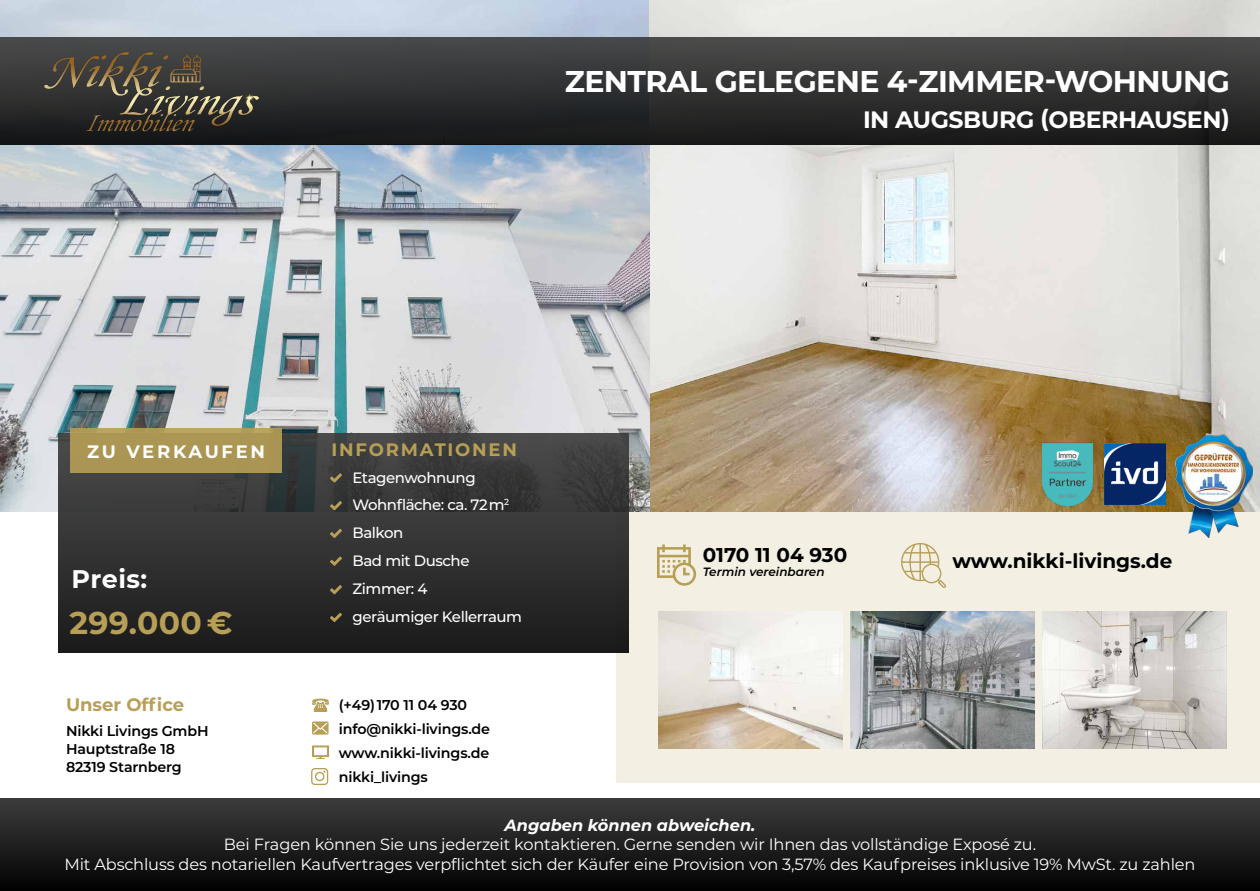
<style>
.page{position:relative;width:1260px;height:891px;background:#fff}
.page>*{position:absolute;margin:0;border:0;box-sizing:border-box;transform-origin:0 0}
.t1{font:700 31.5px "Montserrat";letter-spacing:.01em;color:#b79f56}
.t2{font:700 30px "Montserrat";letter-spacing:-.02em;color:#fff}
.t3{font:700 25.5px "Montserrat";letter-spacing:.015em;color:#fff}
.t4{font:700 23.7px "Montserrat";letter-spacing:-.02em;color:#fff}
.t5{font:700 19.95px "Montserrat";color:#000}
.t6{font:700 18px "Montserrat";letter-spacing:.1em;color:#b79f56}
.t7{font:700 18px "Montserrat";color:#b79f56}
.t8{font:700 18px "Montserrat";letter-spacing:.15em;color:#fff}
.t9{font:16.2px/19.8px "Montserrat";letter-spacing:-.01em;color:#fff;text-align:center}
.t10{font:italic 700 16.2px "Montserrat";color:#fff}
.t11{font:500 15px/27.9px "Montserrat";letter-spacing:-.03em;color:#fff}
.t12{font:600 14.25px/24px "Montserrat";letter-spacing:-.01em;color:#000}
.t13{font:italic 600 12px "Montserrat";color:#000}
</style>
<div class="page">
<img style="left:0;top:0;width:1260px;height:512px">
<div style="left:0;top:799px;width:1260px;height:92px;background:linear-gradient(to bottom,#3c3c3c,#020202)"></div>
<div style="left:616px;top:512px;width:644px;height:271px;background:#f3efe3"></div>
<img style="left:0;top:144px;width:650px;height:367px">
<div style="left:58px;top:434px;width:570px;height:218px;background:linear-gradient(to bottom,#454646,#1e1e1e)"></div>
<div style="left:0;top:37px;width:1260px;height:107px;background:linear-gradient(to bottom,#4b4b4c,#161717)"></div>
<div style="left:70px;top:428px;width:212px;height:45px;background:#ab9654"></div>
<img style="left:1042px;top:612px;width:185px;height:136px">
<img style="left:850px;top:612px;width:185px;height:136px">
<img style="left:658px;top:612px;width:185px;height:136px">
<svg style="left:330px;top:473px;width:12px;height:10px"></svg>
<svg style="left:330px;top:501px;width:12px;height:9px"></svg>
<svg style="left:330px;top:529px;width:12px;height:9px"></svg>
<svg style="left:330px;top:556px;width:12px;height:10px"></svg>
<svg style="left:330px;top:585px;width:12px;height:9px"></svg>
<svg style="left:330px;top:613px;width:12px;height:9px"></svg>
<img style="left:1104px;top:443px;width:62px;height:61px">
<img style="left:1176px;top:435px;width:77px;height:102px">
<img style="left:1039px;top:437px;width:54px;height:75px">
<svg style="left:901px;top:543px;width:45px;height:45px"></svg>
<svg style="left:657px;top:544px;width:39px;height:42px"></svg>
<svg style="left:312px;top:746px;width:17px;height:13px"></svg>
<svg style="left:312px;top:722px;width:17px;height:13px"></svg>
<svg style="left:312px;top:699px;width:17px;height:13px"></svg>
<svg style="left:311px;top:768px;width:17px;height:17px"></svg>
<img style="left:38px;top:37px;width:229px;height:102px">
<h2 class="t2" style="left:565px;top:60px;width:667px">ZENTRAL GELEGENE 4-ZIMMER-WOHNUNG</h2>
<h3 class="t4" style="left:863px;top:103px;width:368px">IN AUGSBURG (OBERHAUSEN)</h3>
<p class="t8" style="left:87px;top:438px;width:180px">ZU VERKAUFEN</p>
<p class="t6" style="left:332px;top:437px;width:187px">INFORMATIONEN</p>
<h3 class="t3" style="left:72px;top:560px;width:77px">Preis:</h3>
<h1 class="t1" style="left:70px;top:600px;width:165px">299.000 €</h1>
<p class="t11" style="left:353px;top:463px;width:171px">Etagenwohnung<br>Wohnfläche: ca. 72 m<sup>2<br></sup>Balkon<br>Bad mit Dusche<br>Zimmer: 4<br>geräumiger Kellerraum</p>
<p class="t5" style="left:703px;top:540px;width:146px">0170 11 04 930</p>
<p class="t5" style="left:952px;top:547px;width:221px">www.nikki-livings.de</p>
<p class="t13" style="left:703px;top:563px;width:123px">Termin vereinbaren</p>
<p class="t7" style="left:66px;top:691px;width:120px">Unser Office</p>
<p class="t12" style="left:66px;top:721px;width:144px;line-height:18px">Nikki Livings GmbH<br>Hauptstraße 18<br>82319 Starnberg</p>
<p class="t12" style="left:339px;top:692px;width:153px">(+49) 170 11 04 930 info@nikki-livings.de www.nikki-livings.de nikki_livings</p>
<p class="t10" style="left:504px;top:813px;width:253px">Angaben können abweichen.</p>
<p class="t9" style="left:64px;top:834px;width:1133px">Bei Fragen können Sie uns jederzeit kontaktieren. Gerne senden wir Ihnen das vollständige Exposé zu.<br>Mit Abschluss des notariellen Kaufvertrages verpflichtet sich der Käufer eine Provision von 3,57% des Kaufpreises inklusive 19% MwSt. zu zahlen</p>
</div>
